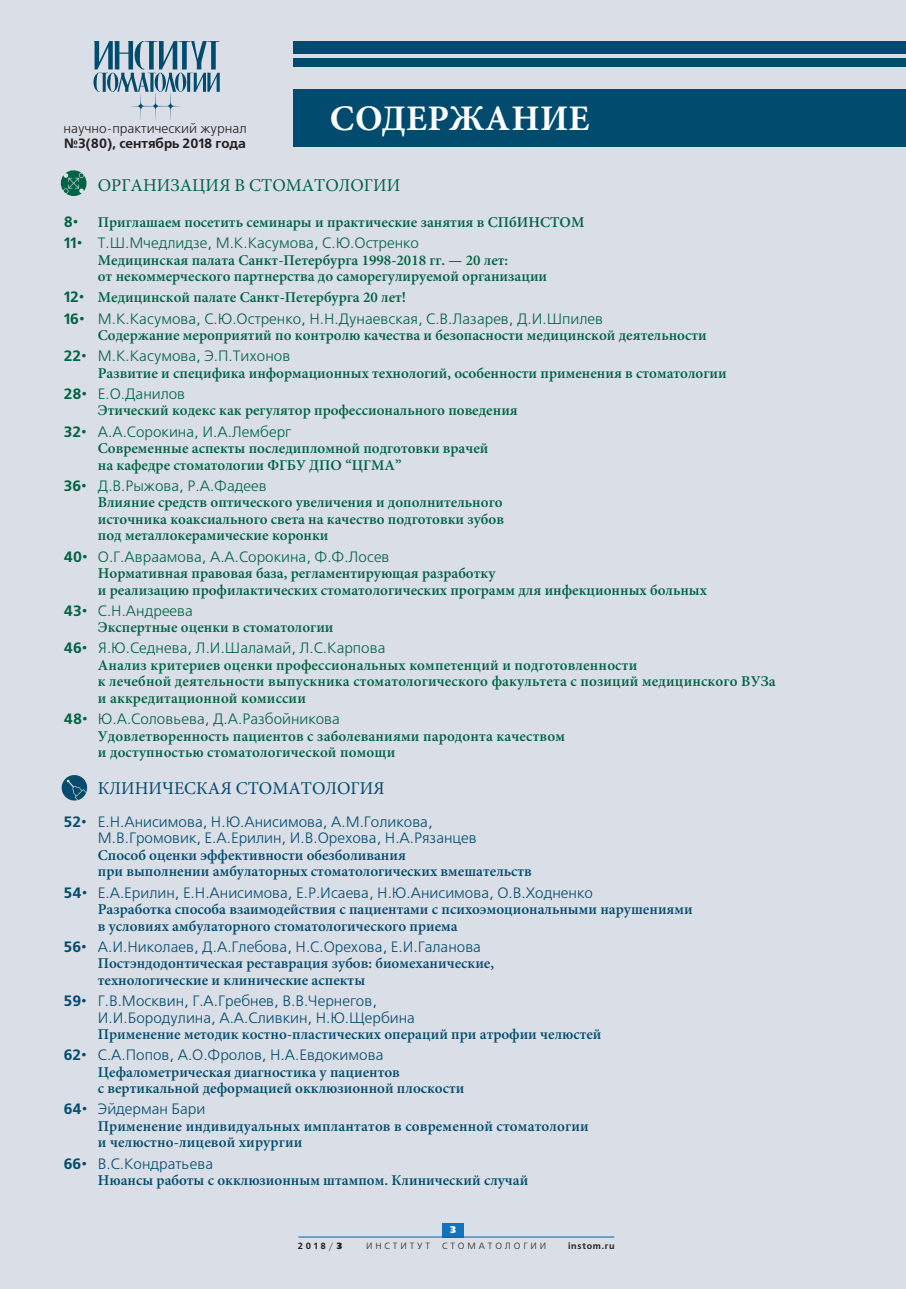
<style>
.page{position:relative;width:906px;height:1289px;background:#fff}
.page>*{position:absolute;margin:0;border:0;box-sizing:border-box;transform-origin:0 0}
.t1{font:700 36px "Minion Pro";letter-spacing:.01em;color:#fff}
.t2{font:18px "Minion Pro";color:#006343}
.t3{font:18px "Minion Pro";color:#014c6e}
.t4{font:600 15px/16.5px "Minion Pro";color:#006343}
.t5{font:600 15px/16.5px "Minion Pro";color:#014c6e}
.t6{font:15px/16.5px "Free Set C";color:#014c6e}
.t7{font:15px "Free Set C";color:#006343}
.t8{font:700 15px "Free Set C";color:#006343}
.t9{font:13.5px "Free Set C";color:#231f20}
.t10{font:700 13.5px "Free Set C";color:#231f20}
.t11{font:9px "Free Set C";letter-spacing:.32em;color:#231f20}
.t12{font:700 9px "Free Set C";letter-spacing:.085em;color:#231f20}
.s1{font-weight:400}
.s2{font-weight:700}
.s3{font-family:"Free Set C";font-weight:700}
.s4{font-family:"Free Set C";font-weight:400}
.s5{font-family:"Free Set Black C";font-weight:400}
</style>
<div class="page">
<div style="left:0;top:0;width:906px;height:1288px;background:#dadee6"></div>
<div style="left:442px;top:1222px;width:21px;height:15px;background:#1374bb"></div>
<hr style="left:298px;top:1236px;width:316px;height:1px;background:#0166b3">
<svg style="left:60px;top:169px;width:27px;height:28px"></svg>
<svg style="left:93px;top:41px;width:127px;height:79px;background:#9fb6c5"></svg>
<svg style="left:60px;top:773px;width:27px;height:28px"></svg>
<div style="left:293px;top:89px;width:613px;height:57px;background:#014c6e"></div>
<div style="left:293px;top:41px;width:613px;height:13px;background:#014c6e"></div>
<div style="left:293px;top:58px;width:613px;height:8px;background:#014c6e"></div>
<p class="t9" style="left:64px;top:121px;width:185px">научно-практический журнал</p>
<p class="t10" style="left:64px;top:136px;width:183px">№3(80), сентябрь 2018 года</p>
<h1 class="t1" style="left:330px;top:96px;width:261px">СОДЕРЖАНИЕ</h1>
<p class="t2" style="left:98px;top:174px;width:304px">Организация в стоматологии</p>
<p class="t8" style="left:64px;top:213px;width:16px">8<span class="s1">•</span></p>
<p class="t4" style="left:98px;top:214px;width:488px">Приглашаем посетить семинары и практические занятия в СПбИНСТОМ</p>
<p class="t7" style="left:64px;top:235px;width:357px"><span class="s2">11</span>• Т.Ш.Мчедлидзе, М.К.Касумова, С.Ю.Остренко</p>
<p class="t4" style="left:98px;top:252px;width:451px">Медицинская палата Санкт-Петербурга 1998-2018 гг. — 20 лет:<br>от некоммерческого партнерства до саморегулируемой организации</p>
<p class="t4" style="left:64px;top:290px;width:344px"><span class="s3">12</span><span class="s4">•</span> Медицинской палате Санкт-Петербурга 20 лет!</p>
<p class="t7" style="left:64px;top:310px;width:541px"><span class="s2">16</span>• М.К.Касумова, С.Ю.Остренко, Н.Н.Дунаевская, С.В.Лазарев, Д.И.Шпилев</p>
<p class="t4" style="left:98px;top:327px;width:610px">Содержание мероприятий по контролю качества и безопасности медицинской деятельности</p>
<p class="t7" style="left:64px;top:348px;width:228px"><span class="s2">22</span>• М.К.Касумова, Э.П.Тихонов</p>
<p class="t4" style="left:98px;top:365px;width:630px">Развитие и специфика информационных технологий, особенности применения в стоматологии</p>
<p class="t7" style="left:64px;top:386px;width:123px"><span class="s2">28</span>• Е.О.Данилов</p>
<p class="t4" style="left:98px;top:403px;width:421px">Этический кодекс как регулятор профессионального поведения</p>
<p class="t7" style="left:64px;top:423px;width:229px"><span class="s2">32</span>• А.А.Сорокина, И.А.Лемберг</p>
<p class="t4" style="left:98px;top:440px;width:392px">Современные аспекты последипломной подготовки врачей на кафедре стоматологии ФГБУ ДПО “ЦГМА”</p>
<p class="t7" style="left:64px;top:477px;width:204px"><span class="s2">36</span>• Д.В.Рыжова, Р.А.Фадеев</p>
<p class="t4" style="left:98px;top:495px;width:408px;text-align:justify">Влияние средств оптического увеличения и дополнительного источника коаксиального света на качество подготовки зубов под металлокерамические коронки</p>
<p class="t7" style="left:64px;top:548px;width:327px"><span class="s2">40</span>• О.Г.Авраамова, А.А.Сорокина, Ф.Ф.Лосев</p>
<p class="t4" style="left:98px;top:565px;width:610px">Нормативная правовая база, регламентирующая разработку<br>и реализацию профилактических стоматологических программ для инфекционных больных</p>
<p class="t7" style="left:64px;top:602px;width:131px"><span class="s2">43</span>• С.Н.Андреева</p>
<p class="t4" style="left:98px;top:620px;width:237px">Экспертные оценки в стоматологии</p>
<p class="t7" style="left:64px;top:640px;width:323px"><span class="s2">46</span>• Я.Ю.Седнева, Л.И.Шаламай, Л.С.Карпова</p>
<p class="t4" style="left:98px;top:657px;width:679px">Анализ критериев оценки профессиональных компетенций и подготовленности<br>к лечебной деятельности выпускника стоматологического факультета с позиций медицинского ВУЗа и аккредитационной комиссии</p>
<p class="t7" style="left:64px;top:711px;width:278px"><span class="s2">48</span>• Ю.А.Соловьева, Д.А.Разбойникова</p>
<p class="t4" style="left:98px;top:728px;width:469px">Удовлетворенность пациентов с заболеваниями пародонта качеством и доступностью стоматологической помощи</p>
<p class="t3" style="left:98px;top:777px;width:288px">Клиническая стоматология</p>
<p class="t6" style="left:98px;top:814px;width:380px;text-indent:-34px"><span class="s2">52</span>• Е.Н.Анисимова, Н.Ю.Анисимова, А.М.Голикова,<br>М.В.Громовик, Е.А.Ерилин, И.В.Орехова, Н.А.Рязанцев</p>
<p class="t5" style="left:98px;top:847px;width:435px">Способ оценки эффективности обезболивания<br>при выполнении амбулаторных стоматологических вмешательств</p>
<p class="t6" style="left:64px;top:884px;width:530px"><span class="s2">54</span>• Е.А.Ерилин, Е.Н.Анисимова, Е.Р.Исаева, Н.Ю.Анисимова, О.В.Ходненко</p>
<p class="t5" style="left:98px;top:901px;width:596px">Разработка способа взаимодействия с пациентами с психоэмоциональными нарушениями в условиях амбулаторного стоматологического приема</p>
<p class="t6" style="left:64px;top:939px;width:419px"><span class="s2">56</span>• А.И.Николаев, Д.А.Глебова, Н.С.Орехова, Е.И.Галанова</p>
<p class="t5" style="left:98px;top:955px;width:398px">Постэндодонтическая реставрация зубов: биомеханические, технологические и клинические аспекты</p>
<p class="t6" style="left:98px;top:993px;width:319px;text-indent:-34px"><span class="s2">59</span>• Г.В.Москвин, Г.А.Гребнев, В.В.Чернегов,<br>И.И.Бородулина, А.А.Сливкин, Н.Ю.Щербина</p>
<p class="t5" style="left:98px;top:1026px;width:505px">Применение методик костно-пластических операций при атрофии челюстей</p>
<p class="t6" style="left:64px;top:1047px;width:321px"><span class="s2">62</span>• С.А.Попов, А.О.Фролов, Н.А.Евдокимова</p>
<p class="t5" style="left:98px;top:1064px;width:368px">Цефалометрическая диагностика у пациентов<br>с вертикальной деформацией окклюзионной плоскости</p>
<p class="t6" style="left:64px;top:1101px;width:143px"><span class="s2">64</span>• Эйдерман Бари</p>
<p class="t5" style="left:98px;top:1118px;width:492px">Применение индивидуальных имплантатов в современной стоматологии и челюстно-лицевой хирургии</p>
<p class="t6" style="left:64px;top:1155px;width:151px"><span class="s2">66</span>• В.С.Кондратьева</p>
<p class="t5" style="left:98px;top:1172px;width:432px">Нюансы работы с окклюзионным штампом. Клинический случай</p>
<p class="t12" style="left:298px;top:1241px;width:45px">2018<span class="s1">/</span><span class="s5">3</span></p>
<p class="t11" style="left:366px;top:1241px;width:66px">ИНСТИТУТ</p>
<p class="t11" style="left:442px;top:1241px;width:106px">СТОМАТОЛОГИИ</p>
<p class="t12" style="left:568px;top:1241px;width:48px">instom.ru</p>
</div>
